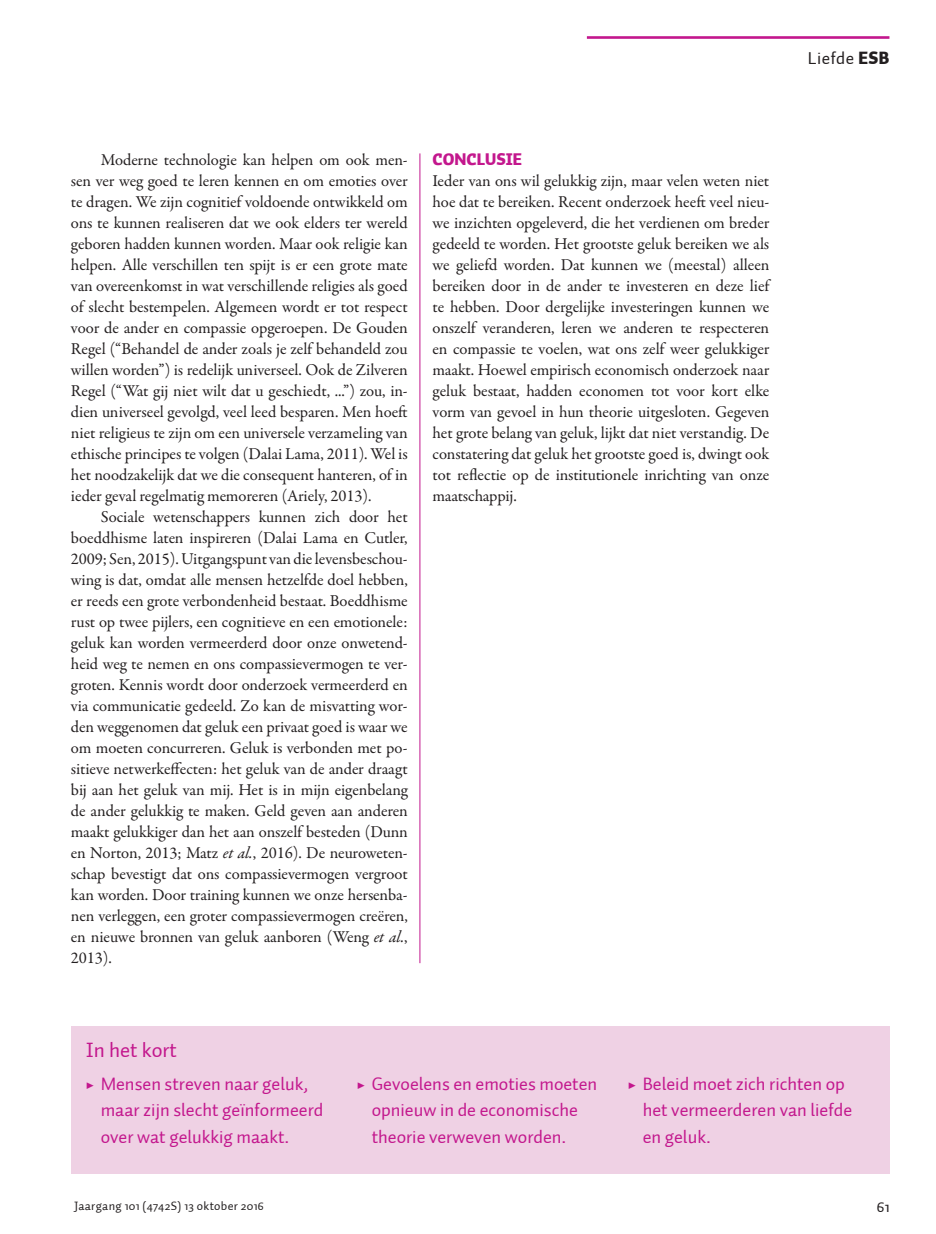
<style>
.page{position:relative;width:936px;height:1234px;background:#fff}
.page>*{position:absolute;margin:0;border:0;box-sizing:border-box;transform-origin:0 0}
.t1{font:21px "Auto 1";color:#c3178d}
.t2{font:18.38px/26.2px "Auto 1";color:#c3178d}
.t3{font:17.5px "Auto 1";letter-spacing:.025em;color:#231f20}
.t4{font:16.62px/21px "Garamond Premr Pro";letter-spacing:-.005em;color:#231f20}
.t5{font:15.75px "Auto 1";color:#231f20}
.t6{font:12.25px "Auto 1";letter-spacing:.025em;color:#231f20}
.s1{font-style:italic}
.s2{font-family:"Auto 1";font-weight:900;color:#c3178d}
.s3{font-weight:900}
.s4{font-family:"Garamond Premr Pro";font-weight:700}
</style>
<div class="page">
<hr style="left:587px;top:36px;width:302px;height:3px;background:#c3178d">
<hr style="left:419px;top:153px;width:1px;height:809px;background:#c3178d">
<div style="left:71px;top:1025px;width:818px;height:147px;background:#efd1e4"></div>
<p class="t4" style="left:101px;top:149px;width:308px">Moderne technologie kan helpen om ook men-</p>
<p class="t4" style="left:71px;top:170px;width:338px">sen ver weg goed te leren kennen en om emoties over</p>
<p class="t4" style="left:71px;top:191px;width:338px">te dragen. We zijn cognitief voldoende ontwikkeld om</p>
<p class="t4" style="left:71px;top:212px;width:338px">ons te kunnen realiseren dat we ook elders ter wereld</p>
<p class="t4" style="left:71px;top:233px;width:338px">geboren hadden kunnen worden. Maar ook religie kan</p>
<p class="t4" style="left:71px;top:254px;width:338px">helpen. Alle verschillen ten spijt is er een grote mate</p>
<p class="t4" style="left:71px;top:275px;width:338px">van overeenkomst in wat verschillende religies als goed</p>
<p class="t4" style="left:71px;top:296px;width:338px">of slecht bestempelen. Algemeen wordt er tot respect</p>
<p class="t4" style="left:71px;top:317px;width:338px">voor de ander en compassie opgeroepen. De Gouden</p>
<p class="t4" style="left:71px;top:338px;width:338px">Regel (“Behandel de ander zoals je zelf behandeld zou</p>
<p class="t4" style="left:71px;top:359px;width:338px">willen worden”) is redelijk universeel. Ook de Zilveren</p>
<p class="t4" style="left:71px;top:380px;width:338px">Regel (“Wat gij niet wilt dat u geschiedt, ...”) zou, in-</p>
<p class="t4" style="left:71px;top:401px;width:338px">dien universeel gevolgd, veel leed besparen. Men hoeft</p>
<p class="t4" style="left:71px;top:422px;width:338px">niet religieus te zijn om een universele verzameling van</p>
<p class="t4" style="left:71px;top:443px;width:338px">ethische principes te volgen (Dalai Lama, 2011). Wel is</p>
<p class="t4" style="left:71px;top:464px;width:338px">het noodzakelijk dat we die consequent hanteren, of in</p>
<p class="t4" style="left:71px;top:485px;width:302px">ieder geval regelmatig memoreren (Ariely, 2013).</p>
<p class="t4" style="left:101px;top:506px;width:308px">Sociale wetenschappers kunnen zich door het</p>
<p class="t4" style="left:71px;top:527px;width:338px">boeddhisme laten inspireren (Dalai Lama en Cutler,</p>
<p class="t4" style="left:71px;top:548px;width:338px">2009; Sen, 2015). Uitgangspunt van die levensbeschou-</p>
<p class="t4" style="left:71px;top:569px;width:338px">wing is dat, omdat alle mensen hetzelfde doel hebben,</p>
<p class="t4" style="left:71px;top:590px;width:338px">er reeds een grote verbondenheid bestaat. Boeddhisme</p>
<p class="t4" style="left:71px;top:611px;width:338px">rust op twee pijlers, een cognitieve en een emotionele:</p>
<p class="t4" style="left:71px;top:632px;width:338px">geluk kan worden vermeerderd door onze onwetend-</p>
<p class="t4" style="left:71px;top:653px;width:338px">heid weg te nemen en ons compassievermogen te ver-</p>
<p class="t4" style="left:71px;top:674px;width:338px">groten. Kennis wordt door onderzoek vermeerderd en</p>
<p class="t4" style="left:71px;top:695px;width:338px">via communicatie gedeeld. Zo kan de misvatting wor-</p>
<p class="t4" style="left:71px;top:716px;width:338px">den weggenomen dat geluk een privaat goed is waar we</p>
<p class="t4" style="left:71px;top:737px;width:338px">om moeten concurreren. Geluk is verbonden met po-</p>
<p class="t4" style="left:71px;top:758px;width:338px">sitieve netwerkeffecten: het geluk van de ander draagt</p>
<p class="t4" style="left:71px;top:779px;width:338px">bij aan het geluk van mij. Het is in mijn eigenbelang</p>
<p class="t4" style="left:71px;top:800px;width:338px">de ander gelukkig te maken. Geld geven aan anderen</p>
<p class="t4" style="left:71px;top:821px;width:338px">maakt gelukkiger dan het aan onszelf besteden (Dunn</p>
<p class="t4" style="left:71px;top:842px;width:338px">en Norton, 2013; Matz <span class="s1">et al.</span>, 2016). De neuroweten-</p>
<p class="t4" style="left:71px;top:863px;width:338px">schap bevestigt dat ons compassievermogen vergroot</p>
<p class="t4" style="left:71px;top:884px;width:338px">kan worden. Door training kunnen we onze hersenba-</p>
<p class="t4" style="left:71px;top:905px;width:338px">nen verleggen, een groter compassievermogen creëren,</p>
<p class="t4" style="left:71px;top:926px;width:338px">en nieuwe bronnen van geluk aanboren (Weng <span class="s1">et al.</span>,</p>
<p class="t4" style="left:71px;top:947px;width:42px">2013).</p>
<p class="t4" style="left:432px;top:149px;width:338px"><span class="s2">CONCLUSIE<br></span>Ieder van ons wil gelukkig zijn, maar velen weten niet hoe dat te bereiken. Recent onderzoek heeft veel nieu&shy;we inzichten opgeleverd, die het verdienen om breder gedeeld te worden. Het grootste geluk bereiken we als we geliefd worden. Dat kunnen we (meestal) alleen bereiken door in de ander te investeren en deze lief te hebben. Door dergelijke investeringen kunnen we onszelf veranderen, leren we anderen te respecteren en compassie te voelen, wat ons zelf weer gelukkiger maakt. Hoewel empirisch economisch onderzoek naar geluk bestaat, hadden economen tot voor kort elke vorm van gevoel in hun theorie uitgesloten. Gegeven het grote belang van geluk, lijkt dat niet verstandig. De constatering dat geluk het grootste goed is, dwingt ook tot reflectie op de institutionele inrichting van onze maatschappij.</p>
<p class="t3" style="left:808px;top:48px;width:83px">Liefde <span class="s3">ESB</span></p>
<p class="t1" style="left:86px;top:1036px;width:93px">In het kort</p>
<p class="t2" style="left:101px;top:1070px;width:224px;text-indent:-15px"><span class="s4">▶</span> Mensen streven naar geluk, maar zijn slecht geïnformeerd over wat gelukkig maakt.</p>
<p class="t2" style="left:372px;top:1070px;width:227px;text-indent:-15px"><span class="s4">▶</span> Gevoelens en emoties moeten opnieuw in de economische theorie verweven worden.</p>
<p class="t2" style="left:642px;top:1070px;width:211px;text-indent:-15px"><span class="s4">▶</span> Beleid moet zich richten op het vermeerderen van liefde en geluk.</p>
<p class="t6" style="left:74px;top:1197px;width:191px">Jaargang 101 (4742S) 13 oktober 2016</p>
<p class="t5" style="left:876px;top:1196px;width:14px">61</p>
</div>
